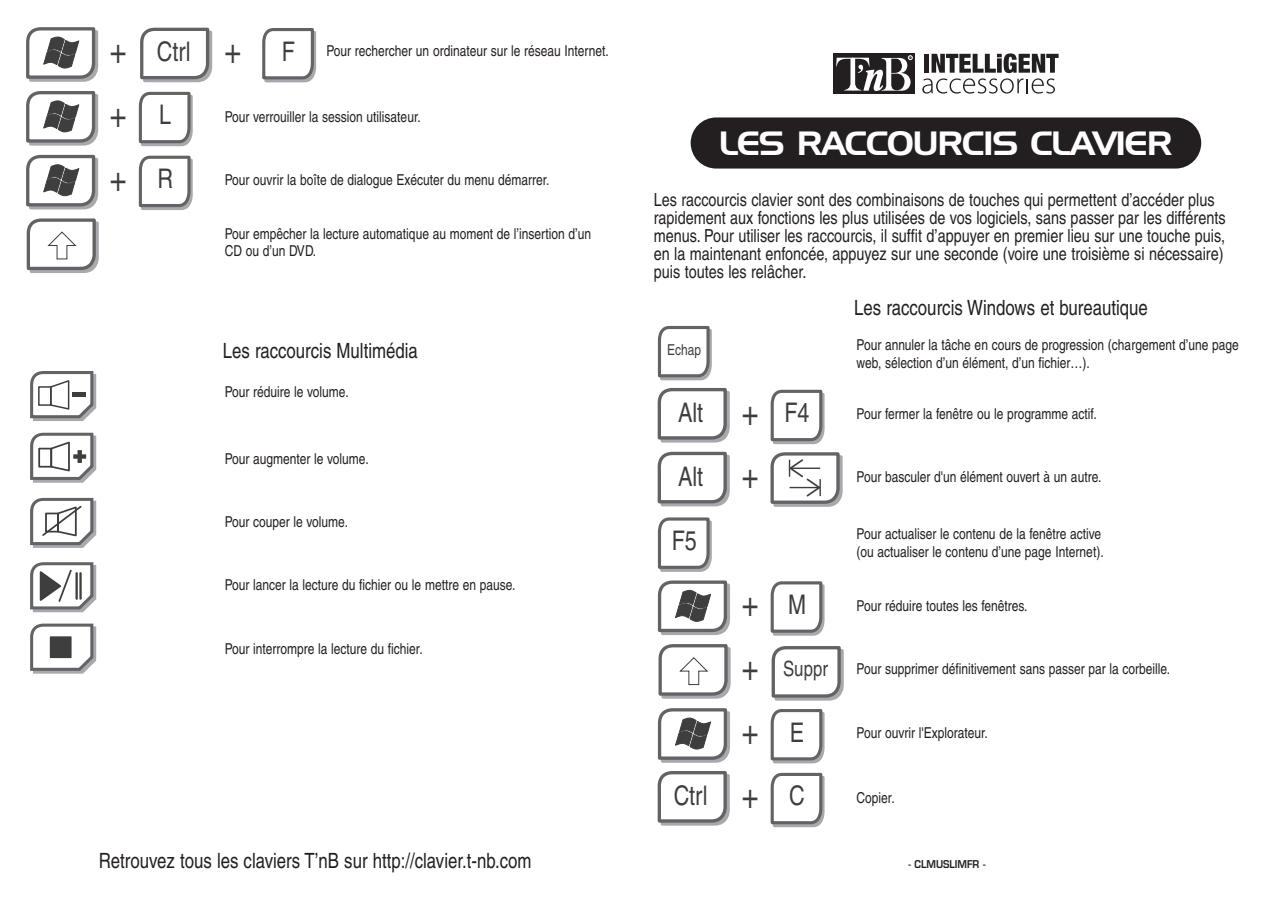
<style>
.page{position:relative;width:1262px;height:897px;background:#fff}
.page>*{position:absolute;margin:0;border:0;box-sizing:border-box;transform-origin:0 0}
.t1{font:36px/63.8px "Helvetica";color:#3e3e3f;scale:.8 1}
.t2{font:32.7px "Handel Gothic BT";letter-spacing:-.04em;color:#fff;scale:1.05 1}
.t3{font:27px "Helvetica";color:#3e3e3f;scale:.8 1}
.t4{font:21px "Helvetica";color:#231f20;scale:.8 1}
.t5{font:21px "Helvetica";color:#3e3e3f;scale:.8 1}
.t6{font:18px/18px "Helvetica";color:#231f20;scale:.8 1}
.t7{font:15px/18px "Helvetica";color:#231f20;scale:.8 1}
.t8{font:15px "Helvetica";color:#3e3e3f;scale:.8 1}
.t9{font:600 10.5px "Eurostile";color:#231f20;scale:.9 1}
.s1{font-size:36px}
.s2{font-size:27px}
</style>
<div class="page">
<svg style="left:26px;top:27px;width:73px;height:55px"></svg>
<svg style="left:140px;top:28px;width:73px;height:55px"></svg>
<svg style="left:262px;top:28px;width:55px;height:55px"></svg>
<svg style="left:26px;top:91px;width:73px;height:55px"></svg>
<svg style="left:138px;top:91px;width:55px;height:56px"></svg>
<svg style="left:26px;top:154px;width:73px;height:56px"></svg>
<svg style="left:138px;top:155px;width:55px;height:55px"></svg>
<svg style="left:26px;top:218px;width:73px;height:55px"></svg>
<svg style="left:30px;top:371px;width:66px;height:50px"></svg>
<div style="left:72px;top:392px;width:14px;height:5px;background:#3e3e3f"></div>
<svg style="left:30px;top:432px;width:66px;height:51px"></svg>
<svg style="left:30px;top:497px;width:66px;height:51px"></svg>
<svg style="left:30px;top:562px;width:66px;height:51px"></svg>
<hr style="left:75px;top:573px;width:3px;height:25px;background:#3e3e3f">
<hr style="left:79px;top:573px;width:3px;height:25px;background:#3e3e3f">
<svg style="left:30px;top:623px;width:66px;height:50px"></svg>
<div style="left:51px;top:636px;width:20px;height:21px;background:#3e3e3f"></div>
<div style="left:50px;top:636px;width:22px;height:21px;border:2px solid #3e3e3f"></div>
<div style="left:690px;top:117px;width:510px;height:51px;background:#231f20;border-radius:26px"></div>
<svg style="left:922px;top:53px;width:136px;height:41px"></svg>
<div style="left:833px;top:54px;width:81px;height:40px;background:#231f20"></div>
<svg style="left:836px;top:55px;width:76px;height:36px"></svg>
<svg style="left:657px;top:326px;width:55px;height:55px"></svg>
<svg style="left:657px;top:388px;width:73px;height:55px"></svg>
<svg style="left:657px;top:451px;width:73px;height:56px"></svg>
<svg style="left:770px;top:389px;width:73px;height:118px"></svg>
<svg style="left:657px;top:517px;width:73px;height:118px"></svg>
<svg style="left:770px;top:581px;width:55px;height:55px"></svg>
<svg style="left:658px;top:644px;width:73px;height:55px"></svg>
<svg style="left:657px;top:708px;width:73px;height:55px"></svg>
<svg style="left:770px;top:646px;width:74px;height:118px"></svg>
<svg style="left:657px;top:771px;width:73px;height:55px"></svg>
<svg style="left:770px;top:772px;width:55px;height:56px"></svg>
<h3 class="t3" style="left:110px;top:41px;width:233px"><span class="s1">+</span> Ctrl <span class="s1">+</span> F</h3>
<p class="t7" style="left:326px;top:43px;width:354px">Pour rechercher un ordinateur sur le réseau Internet.</p>
<h1 class="t1" style="left:110px;top:85px;width:80px">+ <span class="s2">L </span>+ <span class="s2">R</span></h1>
<p class="t7" style="left:225px;top:109px;width:246px">Pour verrouiller la session utilisateur.</p>
<p class="t7" style="left:225px;top:172px;width:407px">Pour ouvrir la boîte de dialogue Exécuter du menu démarrer.</p>
<p class="t7" style="left:225px;top:227px;width:459px;line-height:16.5px">Pour empêcher la lecture automatique au moment de l’insertion d’un<br>CD ou d’un DVD.</p>
<h3 class="t4" style="left:223px;top:342px;width:245px">Les raccourcis Multimédia</h3>
<p class="t7" style="left:225px;top:384px;width:156px">Pour réduire le volume.</p>
<p class="t7" style="left:225px;top:451px;width:181px">Pour augmenter le volume.</p>
<p class="t7" style="left:225px;top:514px;width:156px">Pour couper le volume.</p>
<p class="t7" style="left:225px;top:577px;width:365px">Pour lancer la lecture du fichier ou le mettre en pause.</p>
<p class="t7" style="left:225px;top:640px;width:249px">Pour interrompre la lecture du fichier.</p>
<h2 class="t2" style="left:719px;top:131px;width:433px">LES RACCOURCIS CLAVIER</h2>
<p class="t6" style="left:653px;top:193px;width:716px">Les raccourcis clavier sont des combinaisons de touches qui permettent d’accéder plus rapidement aux fonctions les plus utilisées de vos logiciels, sans passer par les différents menus. Pour utiliser les raccourcis, il suffit d’appuyer en premier lieu sur une touche puis, en la maintenant enfoncée, appuyez sur une seconde (voire une troisième si nécessaire) puis toutes les relâcher.</p>
<h3 class="t4" style="left:854px;top:300px;width:368px">Les raccourcis Windows et bureautique</h3>
<p class="t8" style="left:667px;top:344px;width:44px">Echap</p>
<p class="t7" style="left:856px;top:336px;width:479px">Pour annuler la tâche en cours de progression (chargement d’une page web, sélection d’un élément, d’un fichier…).</p>
<p class="t7" style="left:856px;top:405px;width:302px">Pour fermer la fenêtre ou le programme actif.</p>
<h3 class="t3" style="left:678px;top:403px;width:166px">Alt <span class="s1">+</span> F4</h3>
<h3 class="t3" style="left:678px;top:466px;width:102px">Alt <span class="s1">+</span></h3>
<h3 class="t3" style="left:671px;top:530px;width:33px">F5</h3>
<h1 class="t1" style="left:741px;top:574px;width:82px">+ <span class="s2">M</span></h1>
<h3 class="t5" style="left:741px;top:660px;width:109px"><span class="s1">+</span> Suppr</h3>
<h1 class="t1" style="left:741px;top:702px;width:79px">+ <span class="s2">E</span></h1>
<h3 class="t3" style="left:673px;top:785px;width:165px">Ctrl <span class="s1">+</span> C</h3>
<p class="t7" style="left:856px;top:468px;width:307px">Pour basculer d'un élément ouvert à un autre.</p>
<p class="t7" style="left:856px;top:525px;width:310px">Pour actualiser le contenu de la fenêtre active (ou actualiser le contenu d’une page Internet).</p>
<p class="t7" style="left:856px;top:597px;width:215px">Pour réduire toutes les fenêtres.</p>
<p class="t7" style="left:856px;top:660px;width:393px">Pour supprimer définitivement sans passer par la corbeille.</p>
<p class="t7" style="left:856px;top:725px;width:165px">Pour ouvrir l'Explorateur.</p>
<p class="t7" style="left:856px;top:789px;width:49px">Copier.</p>
<h3 class="t4" style="left:99px;top:852px;width:542px">Retrouvez tous les claviers T’nB sur http://clavier.t-nb.com</h3>
<p class="t9" style="left:908px;top:859px;width:87px">- CLMUSLIMFR -</p>
</div>
